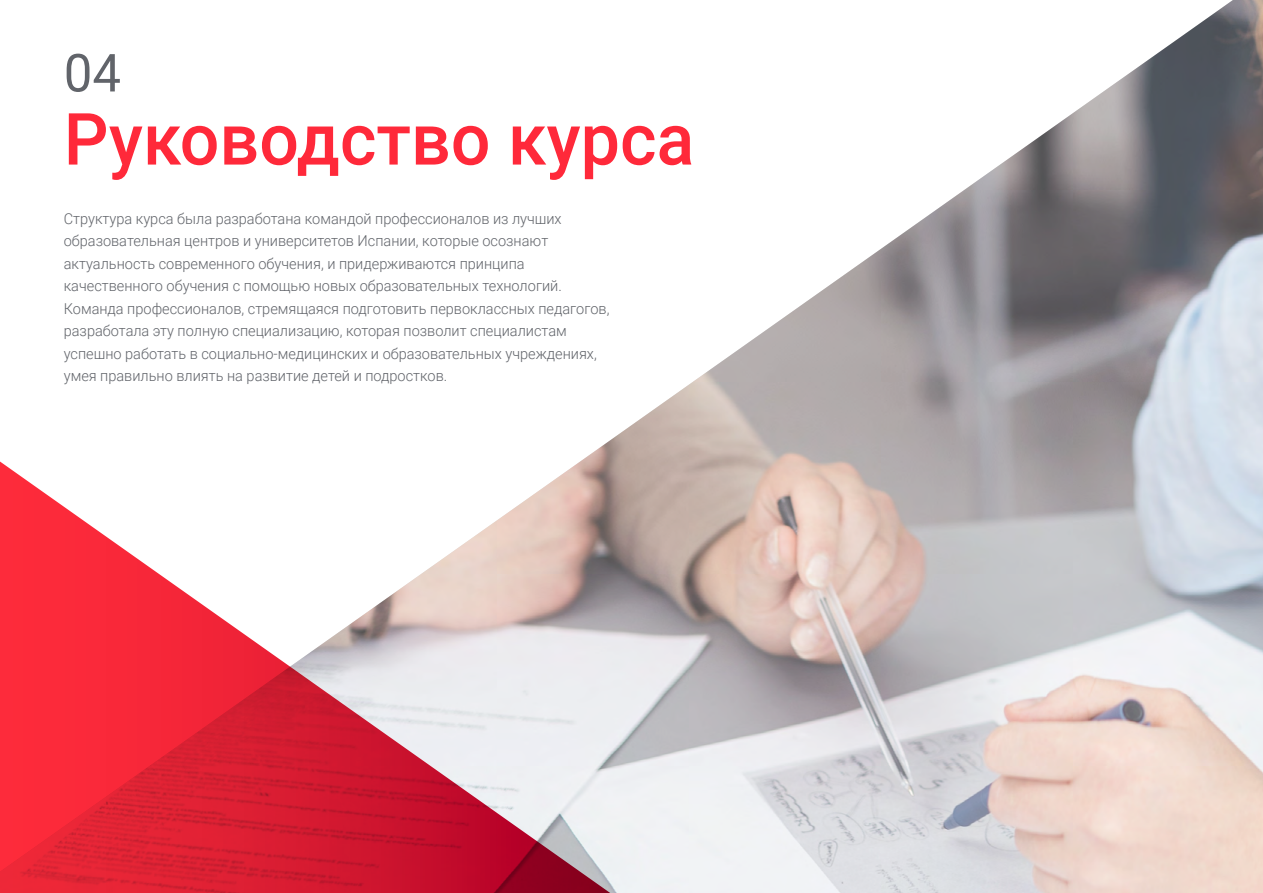
<style>
.page{position:relative;width:1263px;height:893px;background:#fff}
.page>*{position:absolute;margin:0;border:0;box-sizing:border-box;transform-origin:0 0}
.t1{font:500 72px "Roboto";color:#ff293a}
.t2{font:52.5px "Roboto";color:#61646a}
.t3{font:300 15px/22.5px "Roboto";color:#61646a}
</style>
<div class="page">
<img style="left:602px;top:0;width:661px;height:893px">
<svg style="left:0;top:446px;width:640px;height:447px"></svg>
<h2 class="t2" style="left:64px;top:36px;width:59px">04</h2>
<h1 class="t1" style="left:64px;top:89px;width:632px">Руководство курса</h1>
<p class="t3" style="left:64px;top:207px;width:547px">Структура курса была разработана командой профессионалов из лучших образовательная центров и университетов Испании, которые осознают актуальность современного обучения, и придерживаются принципа качественного обучения с помощью новых образовательных технологий.<br>Команда профессионалов, стремящаяся подготовить первоклассных педагогов, разработала эту полную специализацию, которая позволит специалистам успешно работать в социально-медицинских и образовательных учреждениях, умея правильно влиять на развитие детей и подростков.</p>
</div>
